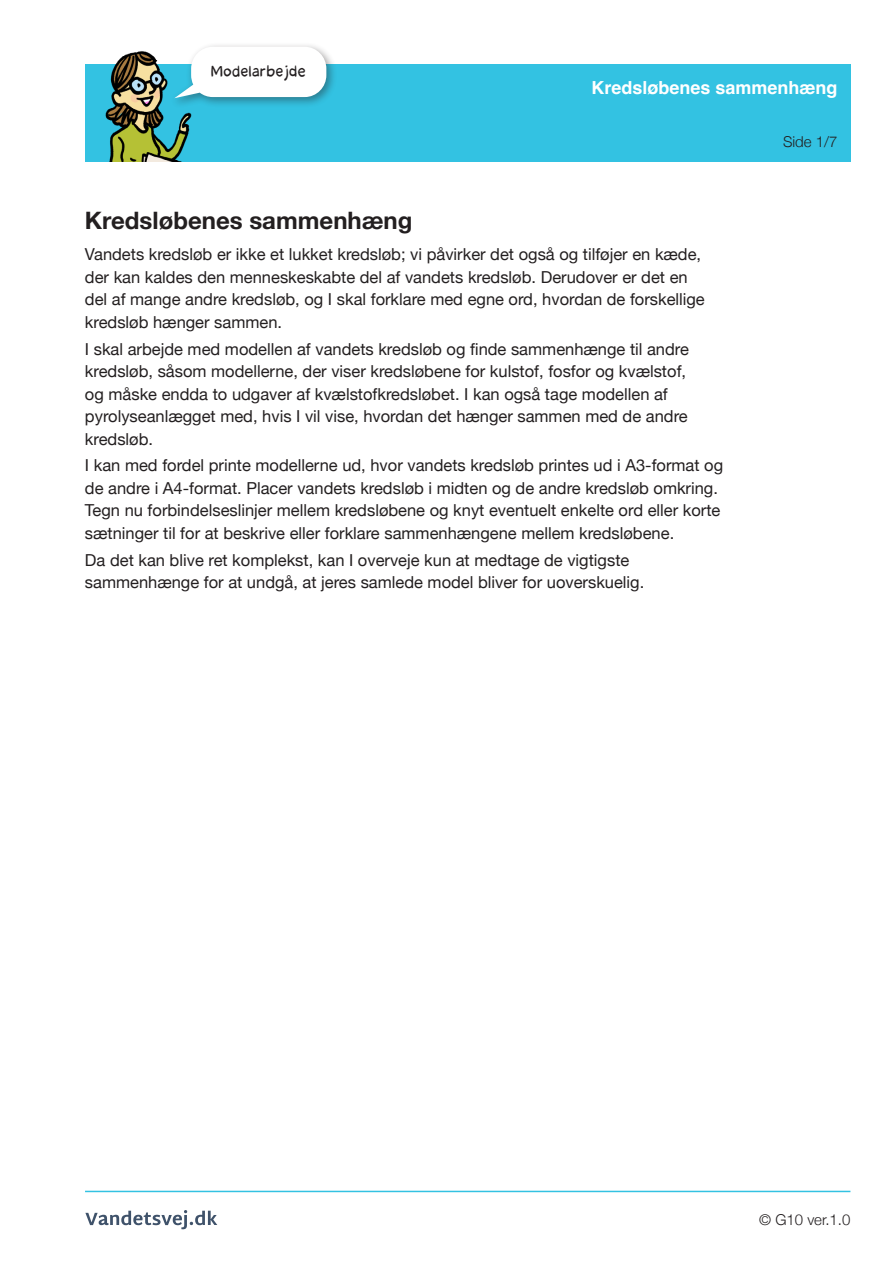
<style>
.page{position:relative;width:893px;height:1263px;background:#fff}
.page>*{position:absolute;margin:0;border:0;box-sizing:border-box;transform-origin:0 0}
.t1{font:700 24px "Helvetica Neue";color:#231f20}
.t2{font:700 18px "Helvetica";color:#fff}
.t3{font:18px "Raederfont 20";color:#231f20}
.t4{font:16.5px/22.5px "Helvetica Neue";color:#231f20}
.t5{font:300 15px "Helvetica Neue";color:#231f20}
</style>
<div class="page">
<div style="left:85px;top:64px;width:765px;height:98px;background:#33c2e2"></div>
<hr style="left:85px;top:1191px;width:765px;height:1px;background:#33c2e2">
<svg style="left:85px;top:1210px;width:132px;height:19px"></svg>
<img style="left:105px;top:51px;width:87px;height:111px">
<div style="left:170px;top:42px;width:168px;height:67px;background:#231f20;opacity:.41"></div>
<svg style="left:174px;top:47px;width:152px;height:51px"></svg>
<p class="t3" style="left:211px;top:62px;width:97px">Modelarbejde</p>
<p class="t2" style="left:591px;top:77px;width:248px">Kredsløbenes sammenhæng</p>
<p class="t5" style="left:783px;top:129px;width:56px">Side 1/7</p>
<p class="t1" style="left:85px;top:202px;width:329px">Kredsløbenes sammenhæng</p>
<p class="t4" style="left:85px;top:244px;width:621px">Vandets kredsløb er ikke et lukket kredsløb; vi påvirker det også og tilføjer en kæde, der kan kaldes den menneskeskabte del af vandets kredsløb. Derudover er det en del af mange andre kredsløb, og I skal forklare med egne ord, hvordan de forskellige kredsløb hænger sammen.</p>
<p class="t4" style="left:85px;top:338px;width:605px">I skal arbejde med modellen af vandets kredsløb og finde sammenhænge til andre kredsløb, såsom modellerne, der viser kredsløbene for kulstof, fosfor og kvælstof, og måske endda to udgaver af kvælstofkredsløbet. I kan også tage modellen af pyrolyseanlægget med, hvis I vil vise, hvordan det hænger sammen med de andre kredsløb.</p>
<p class="t4" style="left:85px;top:455px;width:640px">I kan med fordel printe modellerne ud, hvor vandets kredsløb printes ud i A3-format og de andre i A4-format. Placer vandets kredsløb i midten og de andre kredsløb omkring.<br>Tegn nu forbindelseslinjer mellem kredsløbene og knyt eventuelt enkelte ord eller korte sætninger til for at beskrive eller forklare sammenhængene mellem kredsløbene.</p>
<p class="t4" style="left:85px;top:549px;width:561px">Da det kan blive ret komplekst, kan I overveje kun at medtage de vigtigste sammenhænge for at undgå, at jeres samlede model bliver for uoverskuelig.</p>
<p class="t5" style="left:759px;top:1207px;width:93px">© G10 ver.1.0</p>
</div>
